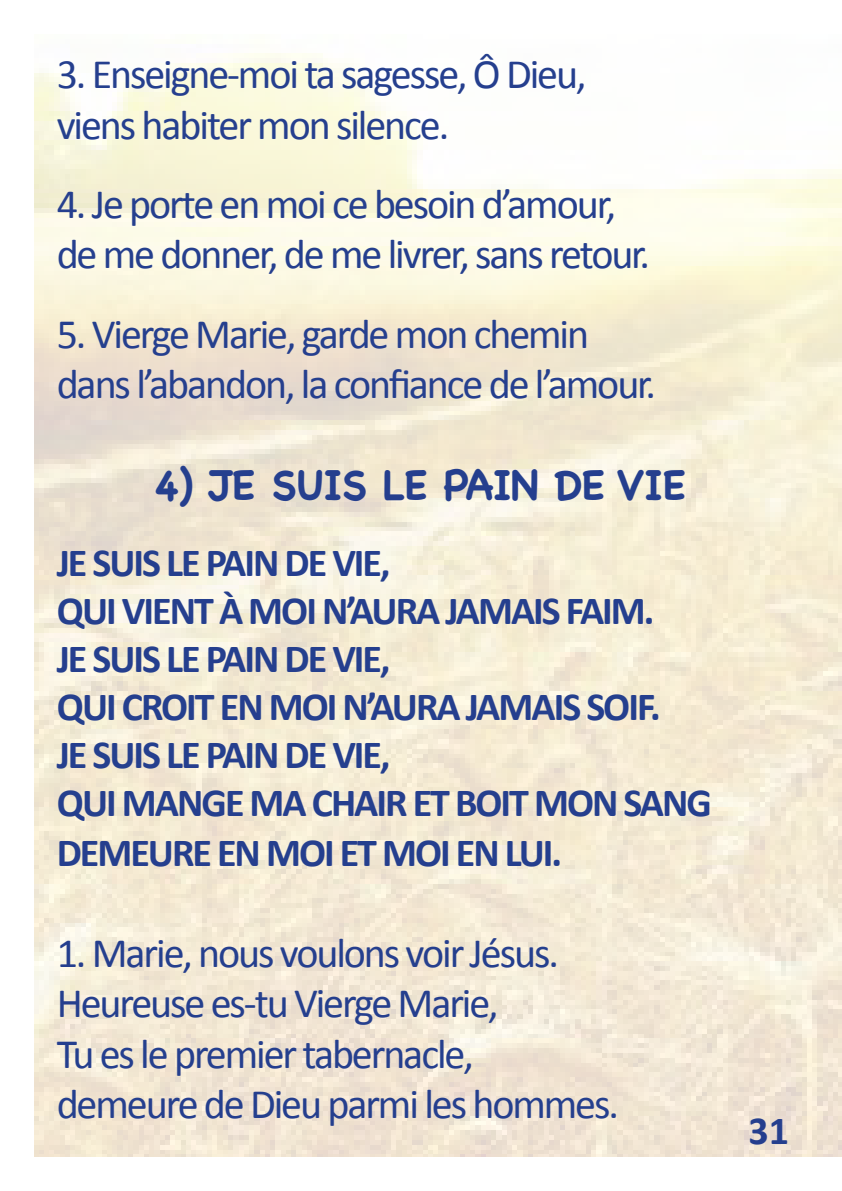
<style>
.page{position:relative;width:842px;height:1191px;background:#fff}
.page>*{position:absolute;margin:0;border:0;box-sizing:border-box;transform-origin:0 0}
.t1{font:42px/50.4px "Calibri";letter-spacing:-.05em;color:#253f8e}
.t2{font:700 42px "Chalkboard";letter-spacing:-.025em;color:#253f8e}
.t3{font:700 40px/48.4px "Calibri";letter-spacing:-.05em;color:#253f8e}
</style>
<div class="page">
<img style="left:34px;top:53px;width:808px;height:1104px">
<p class="t1" style="left:57px;top:49px;width:531px">3. Enseigne-moi ta sagesse, Ô Dieu, viens habiter mon silence.</p>
<p class="t1" style="left:57px;top:179px;width:595px">4. Je porte en moi ce besoin d’amour, de me donner, de me livrer, sans retour.</p>
<p class="t1" style="left:57px;top:308px;width:601px">5. Vierge Marie, garde mon chemin dans l’abandon, la confiance de l’amour.</p>
<p class="t2" style="left:154px;top:461px;width:534px">4) JE SUIS LE PAIN DE VIE</p>
<p class="t3" style="left:57px;top:538px;width:657px">JE SUIS LE PAIN DE VIE,<br>QUI VIENT À MOI N’AURA JAMAIS FAIM.<br>JE SUIS LE PAIN DE VIE,<br>QUI CROIT EN MOI N’AURA JAMAIS SOIF.<br>JE SUIS LE PAIN DE VIE,<br>QUI MANGE MA CHAIR ET BOIT MON SANG<br>DEMEURE EN MOI ET MOI EN LUI.</p>
<p class="t1" style="left:57px;top:928px;width:564px">1. Marie, nous voulons voir Jésus.<br>Heureuse es-tu Vierge Marie,<br>Tu es le premier tabernacle, demeure de Dieu parmi les hommes.</p>
<p class="t3" style="left:748px;top:1106px;width:42px">31</p>
</div>
